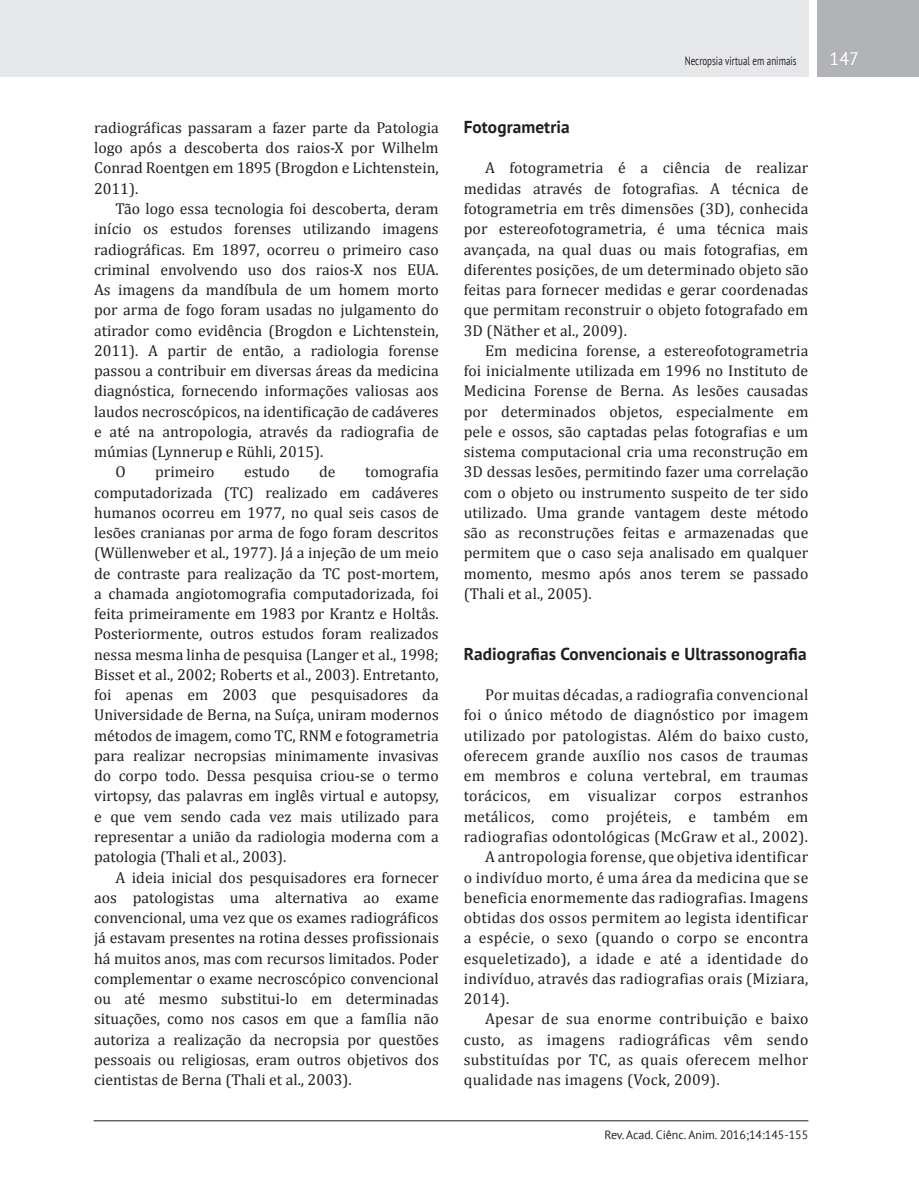
<style>
.page{position:relative;width:919px;height:1191px;background:#fff}
.page>*{position:absolute;margin:0;border:0;box-sizing:border-box;transform-origin:0 0}
.Número_de_páginas{font:18px "PT Sans";color:#fff}
.Título_1{font:700 17.25px "PT Sans";letter-spacing:.005em;color:#231f20}
.TEXTO{font:15.75px/20.2px "Cambria";color:#231f20;text-align:justify}
.Rodapé{font:12px "PT Sans";color:#231f20}
.Cabeçalho{font:12px "PT Sans";color:#231f20;scale:.75 1}
</style>
<div class="page">
<div style="left:0;top:0;width:808px;height:77px;background:#e6e7e9"></div>
<div style="left:816px;top:0;width:102px;height:77px;background:#b2b3b7"></div>
<hr style="left:94px;top:1120px;width:714px;height:1px;background:#231f20">
<p class="TEXTO" style="left:94px;top:117px;width:346px">radiográficas passaram a fazer parte da Patologia logo após a descoberta dos raios-X por Wilhelm Conrad Roentgen em 1895 (Brogdon e Lichtenstein, 2011).</p>
<p class="TEXTO" style="left:94px;top:198px;width:346px;text-indent:21px">Tão logo essa tecnologia foi descoberta, deram início os estudos forenses utilizando imagens radiográficas. Em 1897, ocorreu o primeiro caso criminal envolvendo uso dos raios-X nos EUA.<br>As imagens da mandíbula de um homem morto por arma de fogo foram usadas no julgamento do atirador como evidência (Brogdon e Lichtenstein, 2011). A partir de então, a radiologia forense passou a contribuir em diversas áreas da medicina diagnóstica, fornecendo informações valiosas aos laudos necroscópicos, na identificação de cadáveres e até na antropologia, através da radiografia de múmias (Lynnerup e Rühli, 2015).</p>
<p class="TEXTO" style="left:115px;top:462px;width:12px">O</p>
<p class="TEXTO" style="left:155px;top:462px;width:61px">primeiro</p>
<p class="TEXTO" style="left:244px;top:462px;width:47px">estudo</p>
<p class="TEXTO" style="left:319px;top:462px;width:18px">de</p>
<p class="TEXTO" style="left:94px;top:462px;width:346px;text-indent:271px">tomografia computadorizada (TC) realizado em cadáveres humanos ocorreu em 1977, no qual seis casos de lesões cranianas por arma de fogo foram descritos (Wüllenweber et al., 1977). Já a injeção de um meio de contraste para realização da TC post-mortem, a chamada angiotomografia computadorizada, foi feita primeiramente em 1983 por Krantz e Holtås.<br>Posteriormente, outros estudos foram realizados nessa mesma linha de pesquisa (Langer et al., 1998; Bisset et al., 2002; Roberts et al., 2003). Entretanto, foi apenas em 2003 que pesquisadores da Universidade de Berna, na Suíça, uniram modernos métodos de imagem, como TC, RNM e fotogrametria para realizar necropsias minimamente invasivas do corpo todo. Dessa pesquisa criou-se o termo virtopsy, das palavras em inglês virtual e autopsy, e que vem sendo cada vez mais utilizado para representar a união da radiologia moderna com a patologia (Thali et al., 2003).</p>
<p class="TEXTO" style="left:94px;top:867px;width:346px;text-indent:21px">A ideia inicial dos pesquisadores era fornecer aos patologistas uma alternativa ao exame convencional, uma vez que os exames radiográficos já estavam presentes na rotina desses profissionais há muitos anos, mas com recursos limitados. Poder complementar o exame necroscópico convencional ou até mesmo substitui-lo em determinadas situações, como nos casos em que a família não autoriza a realização da necropsia por questões pessoais ou religiosas, eram outros objetivos dos cientistas de Berna (Thali et al., 2003).</p>
<p class="Cabeçalho" style="left:684px;top:53px;width:151px">Necropsia virtual em animais</p>
<p class="Número_de_páginas" style="left:829px;top:47px;width:31px">147</p>
<p class="Título_1" style="left:463px;top:116px;width:108px">Fotogrametria</p>
<p class="TEXTO" style="left:463px;top:158px;width:346px;text-indent:21px">A fotogrametria é a ciência de realizar medidas através de fotografias. A técnica de fotogrametria em três dimensões (3D), conhecida por estereofotogrametria, é uma técnica mais avançada, na qual duas ou mais fotografias, em diferentes posições, de um determinado objeto são feitas para fornecer medidas e gerar coordenadas que permitam reconstruir o objeto fotografado em 3D (Näther et al., 2009).</p>
<p class="TEXTO" style="left:463px;top:340px;width:346px;text-indent:21px">Em medicina forense, a estereofotogrametria foi inicialmente utilizada em 1996 no Instituto de Medicina Forense de Berna. As lesões causadas por determinados objetos, especialmente em pele e ossos, são captadas pelas fotografias e um sistema computacional cria uma reconstrução em 3D dessas lesões, permitindo fazer uma correlação com o objeto ou instrumento suspeito de ter sido utilizado. Uma grande vantagem deste método são as reconstruções feitas e armazenadas que permitem que o caso seja analisado em qualquer momento, mesmo após anos terem se passado (Thali et al., 2005).</p>
<p class="Título_1" style="left:463px;top:642px;width:344px">Radiografias Convencionais e Ultrassonografia</p>
<p class="TEXTO" style="left:463px;top:684px;width:346px;text-indent:21px">Por muitas décadas, a radiografia convencional foi o único método de diagnóstico por imagem utilizado por patologistas. Além do baixo custo, oferecem grande auxílio nos casos de traumas em membros e coluna vertebral, em traumas torácicos, em visualizar corpos estranhos metálicos, como projéteis, e também em radiografias odontológicas (McGraw et al., 2002).</p>
<p class="TEXTO" style="left:463px;top:846px;width:346px;text-indent:21px">A antropologia forense, que objetiva identificar o indivíduo morto, é uma área da medicina que se beneficia enormemente das radiografias. Imagens obtidas dos ossos permitem ao legista identificar a espécie, o sexo (quando o corpo se encontra esqueletizado), a idade e até a identidade do indivíduo, através das radiografias orais (Miziara, 2014).</p>
<p class="TEXTO" style="left:463px;top:1008px;width:346px;text-indent:21px">Apesar de sua enorme contribuição e baixo custo, as imagens radiográficas vêm sendo substituídas por TC, as quais oferecem melhor qualidade nas imagens (Vock, 2009).</p>
<p class="Rodapé" style="left:604px;top:1126px;width:205px">Rev. Acad. Ciênc. Anim. 2016;14:145-155</p>
</div>
